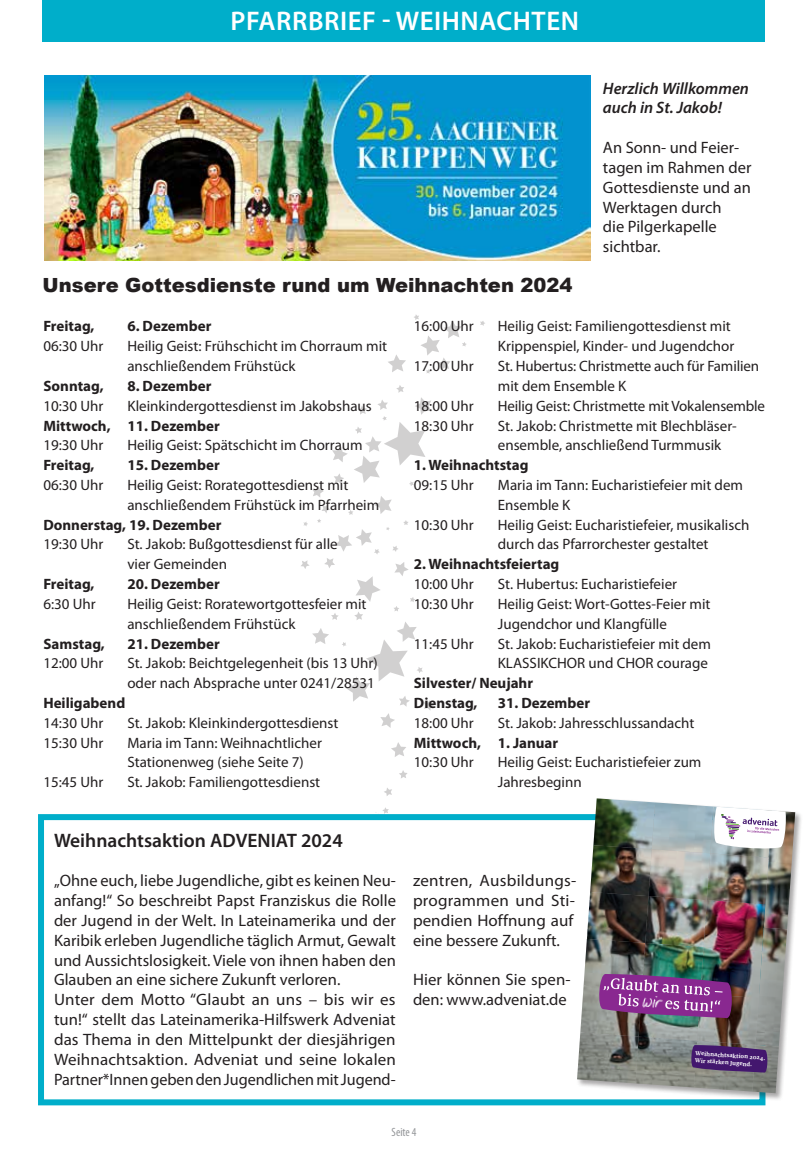
<style>
.page{position:relative;width:808px;height:1149px;background:#fff}
.page>*{position:absolute;margin:0;border:0;box-sizing:border-box;transform-origin:0 0}
.t1{font:600 27px "Myriad Pro";letter-spacing:.02em;color:#fff}
.t2{font:900 19.5px "Arial";color:#231f20}
.t3{font:600 19.5px "Myriad Pro";color:#231f20}
.t4{font:16.5px/19.8px "Myriad Pro";color:#231f20}
.t5{font:italic 600 16.5px/19.8px "Myriad Pro";color:#231f20}
.t6{font:15px/19.8px "Myriad Pro";color:#231f20}
.t7{font:700 15px/19.8px "Myriad Pro";color:#231f20}
.t8{font:condensed 12px "Myriad Pro";color:#939598}
.t9{font:700 6.3px/7.2px "Milo Serif Pro";color:#fff}
</style>
<div class="page">
<svg style="left:38px;top:813px;width:728px;height:293px"></svg>
<div style="left:43px;top:0;width:722px;height:42px;background:#00aeca"></div>
<img style="left:44px;top:76px;width:546px;height:184px">
<svg style="left:391px;top:742px;width:15px;height:15px"></svg>
<svg style="left:399px;top:770px;width:8px;height:8px"></svg>
<svg style="left:384px;top:788px;width:8px;height:8px"></svg>
<svg style="left:382px;top:807px;width:7px;height:6px"></svg>
<svg style="left:388px;top:355px;width:18px;height:17px"></svg>
<svg style="left:414px;top:315px;width:71px;height:58px"></svg>
<svg style="left:301px;top:385px;width:133px;height:342px"></svg>
<div style="left:576px;top:796px;width:226px;height:304px;background:#231f20;opacity:.4"></div>
<img style="left:593px;top:798px;width:62px;height:46px">
<img style="left:652px;top:802px;width:60px;height:47px">
<img style="left:710px;top:806px;width:54px;height:47px">
<img style="left:764px;top:810px;width:31px;height:119px">
<img style="left:590px;top:844px;width:62px;height:47px">
<img style="left:648px;top:849px;width:62px;height:46px">
<img style="left:707px;top:853px;width:62px;height:51px">
<img style="left:587px;top:891px;width:61px;height:47px">
<img style="left:645px;top:895px;width:62px;height:47px">
<img style="left:704px;top:899px;width:61px;height:47px">
<img style="left:755px;top:927px;width:32px;height:119px">
<img style="left:584px;top:938px;width:61px;height:47px">
<img style="left:642px;top:942px;width:62px;height:31px">
<img style="left:700px;top:946px;width:62px;height:51px">
<img style="left:580px;top:985px;width:59px;height:47px">
<img style="left:639px;top:1018px;width:58px;height:18px">
<img style="left:697px;top:993px;width:62px;height:51px">
<img style="left:577px;top:1032px;width:62px;height:51px">
<img style="left:635px;top:1036px;width:62px;height:51px">
<img style="left:694px;top:1040px;width:61px;height:51px">
<img style="left:752px;top:1044px;width:27px;height:48px">
<svg style="left:712px;top:798px;width:76px;height:52px"></svg>
<svg style="left:690px;top:1044px;width:78px;height:28px;background:#4f2c71"></svg>
<img style="left:596px;top:973px;width:138px;height:45px">
<img style="left:639px;top:992px;width:27px;height:19px">
<h1 class="t1" style="left:231px;top:4px;width:350px">PFARRBRIEF - WEIHNACHTEN</h1>
<h2 class="t2" style="left:43px;top:270px;width:531px">Unsere Gottesdienste rund um Weihnachten 2024</h2>
<p class="t5" style="left:603px;top:78px;width:147px">Herzlich Willkommen auch in St. Jakob!</p>
<p class="t4" style="left:603px;top:137px;width:150px">An Sonn- und Feier&shy;tagen im Rahmen der<br>Gottesdienste und an<br>Werktagen durch<br>die Pilgerkapelle sichtbar.</p>
<p class="t7" style="left:43px;top:316px;width:53px">Freitag,</p>
<p class="t7" style="left:127px;top:316px;width:85px">6. Dezember</p>
<p class="t6" style="left:43px;top:336px;width:61px">06:30 Uhr</p>
<p class="t6" style="left:127px;top:336px;width:261px">Heilig Geist: Frühschicht im Chorraum mit anschließendem Frühstück</p>
<p class="t7" style="left:43px;top:375px;width:62px">Sonntag,</p>
<p class="t7" style="left:127px;top:375px;width:85px">8. Dezember</p>
<p class="t6" style="left:43px;top:395px;width:61px">10:30 Uhr</p>
<p class="t6" style="left:127px;top:395px;width:246px">Kleinkindergottesdienst im Jakobshaus</p>
<p class="t7" style="left:43px;top:415px;width:178px">Mittwoch, 11. Dezember</p>
<p class="t6" style="left:43px;top:435px;width:61px">19:30 Uhr</p>
<p class="t6" style="left:127px;top:435px;width:237px">Heilig Geist: Spätschicht im Chorraum</p>
<p class="t7" style="left:43px;top:454px;width:53px">Freitag,</p>
<p class="t7" style="left:127px;top:454px;width:94px">15. Dezember</p>
<p class="t6" style="left:43px;top:474px;width:61px">06:30 Uhr</p>
<p class="t6" style="left:127px;top:474px;width:253px">Heilig Geist: Rorategottesdienst mit anschließendem Frühstück im Pfarrheim</p>
<p class="t7" style="left:43px;top:514px;width:180px">Donnerstag, 19. Dezember</p>
<p class="t6" style="left:43px;top:534px;width:61px">19:30 Uhr</p>
<p class="t6" style="left:127px;top:534px;width:212px">St. Jakob: Bußgottesdienst für alle vier Gemeinden</p>
<p class="t7" style="left:43px;top:573px;width:53px">Freitag,</p>
<p class="t7" style="left:127px;top:573px;width:94px">20. Dezember</p>
<p class="t6" style="left:43px;top:593px;width:54px">6:30 Uhr</p>
<p class="t6" style="left:127px;top:593px;width:241px">Heilig Geist: Roratewortgottesfeier mit anschließendem Frühstück</p>
<p class="t7" style="left:43px;top:633px;width:63px">Samstag,</p>
<p class="t7" style="left:127px;top:633px;width:94px">21. Dezember</p>
<p class="t6" style="left:43px;top:653px;width:61px">12:00 Uhr</p>
<p class="t6" style="left:127px;top:653px;width:252px">St. Jakob: Beichtgelegenheit (bis 13 Uhr) oder nach Absprache unter 0241/28531</p>
<p class="t7" style="left:43px;top:692px;width:83px">Heiligabend</p>
<p class="t6" style="left:43px;top:712px;width:61px">14:30 Uhr</p>
<p class="t6" style="left:127px;top:712px;width:213px">St. Jakob: Kleinkindergottesdienst</p>
<p class="t6" style="left:43px;top:732px;width:61px">15:30 Uhr</p>
<p class="t6" style="left:127px;top:732px;width:196px">Maria im Tann: Weihnachtlicher<br>Stationenweg (siehe Seite 7)</p>
<p class="t6" style="left:43px;top:771px;width:61px">15:45 Uhr</p>
<p class="t6" style="left:127px;top:771px;width:194px">St. Jakob: Familiengottesdienst</p>
<p class="t6" style="left:414px;top:316px;width:62px">16:00 Uhr</p>
<p class="t6" style="left:498px;top:316px;width:238px">Heilig Geist: Familiengottesdienst mit<br>Krippenspiel, Kinder- und Jugendchor</p>
<p class="t6" style="left:414px;top:356px;width:61px">17:00 Uhr</p>
<p class="t6" style="left:498px;top:356px;width:263px">St. Hubertus: Christmette auch für Familien mit dem Ensemble K</p>
<p class="t6" style="left:414px;top:395px;width:61px">18:00 Uhr</p>
<p class="t6" style="left:498px;top:395px;width:269px">Heilig Geist: Christmette mit Vokalensemble</p>
<p class="t6" style="left:414px;top:415px;width:62px">18:30 Uhr</p>
<p class="t6" style="left:498px;top:415px;width:240px">St. Jakob: Christmette mit Blechbläser&shy;ensemble, anschließend Turmmusik</p>
<p class="t7" style="left:414px;top:454px;width:116px">1. Weihnachtstag</p>
<p class="t6" style="left:414px;top:474px;width:62px">09:15 Uhr</p>
<p class="t6" style="left:498px;top:474px;width:247px">Maria im Tann: Eucharistiefeier mit dem<br>Ensemble K</p>
<p class="t6" style="left:414px;top:514px;width:62px">10:30 Uhr</p>
<p class="t6" style="left:498px;top:514px;width:253px">Heilig Geist: Eucharistiefeier, musikalisch durch das Pfarrorchester gestaltet</p>
<p class="t7" style="left:414px;top:553px;width:147px">2. Weihnachtsfeiertag</p>
<p class="t6" style="left:414px;top:573px;width:62px">10:00 Uhr</p>
<p class="t6" style="left:498px;top:573px;width:181px">St. Hubertus: Eucharistiefeier</p>
<p class="t6" style="left:414px;top:593px;width:62px">10:30 Uhr</p>
<p class="t6" style="left:498px;top:593px;width:214px">Heilig Geist: Wort-Gottes-Feier mit<br>Jugendchor und Klangfülle</p>
<p class="t6" style="left:414px;top:633px;width:62px">11:45 Uhr</p>
<p class="t6" style="left:498px;top:633px;width:215px">St. Jakob: Eucharistiefeier mit dem<br>KLASSIKCHOR und CHOR courage</p>
<p class="t7" style="left:414px;top:672px;width:121px">Silvester/ Neujahr<br>Dienstag,</p>
<p class="t7" style="left:498px;top:692px;width:94px">31. Dezember</p>
<p class="t6" style="left:414px;top:712px;width:62px">18:00 Uhr</p>
<p class="t6" style="left:498px;top:712px;width:198px">St. Jakob: Jahresschlussandacht</p>
<p class="t7" style="left:414px;top:732px;width:146px">Mittwoch, 1. Januar</p>
<p class="t6" style="left:414px;top:752px;width:62px">10:30 Uhr</p>
<p class="t6" style="left:498px;top:752px;width:205px">Heilig Geist: Eucharistiefeier zum<br>Jahresbeginn</p>
<h2 class="t3" style="left:54px;top:827px;width:290px">Weihnachtsaktion ADVENIAT 2024</h2>
<p class="t4" style="left:54px;top:870px;width:343px">„Ohne euch, liebe Jugendliche, gibt es keinen Neu&shy;anfang!“ So beschreibt Papst Franziskus die Rolle der Jugend in der Welt. In Lateinamerika und der Karibik erleben Jugendliche täglich Armut, Gewalt und Aussichtslosigkeit. Viele von ihnen haben den Glauben an eine sichere Zukunft verloren.<br>Unter dem Motto “Glaubt an uns – bis wir es tun!“ stellt das Lateinamerika-Hilfswerk Adveniat das Thema in den Mittelpunkt der diesjährigen Weihnachtsaktion. Adveniat und seine lokalen Partner*Innen geben den Jugendlichen mit Jugend-</p>
<p class="t4" style="left:413px;top:870px;width:164px;text-align:justify">zentren, Ausbildungs&shy;programmen und Sti&shy;pendien Hoffnung auf eine bessere Zukunft.</p>
<p class="t4" style="left:413px;top:969px;width:159px">Hier können Sie spen&shy;den: www.adveniat.de</p>
<p class="t8" style="left:392px;top:1124px;width:26px">Seite 4</p>
<p class="t9" style="left:696px;top:1049px;width:72px;rotate:4deg">Weihnachtsaktion 2024.<br>Wir stärken Jugend.</p>
</div>
